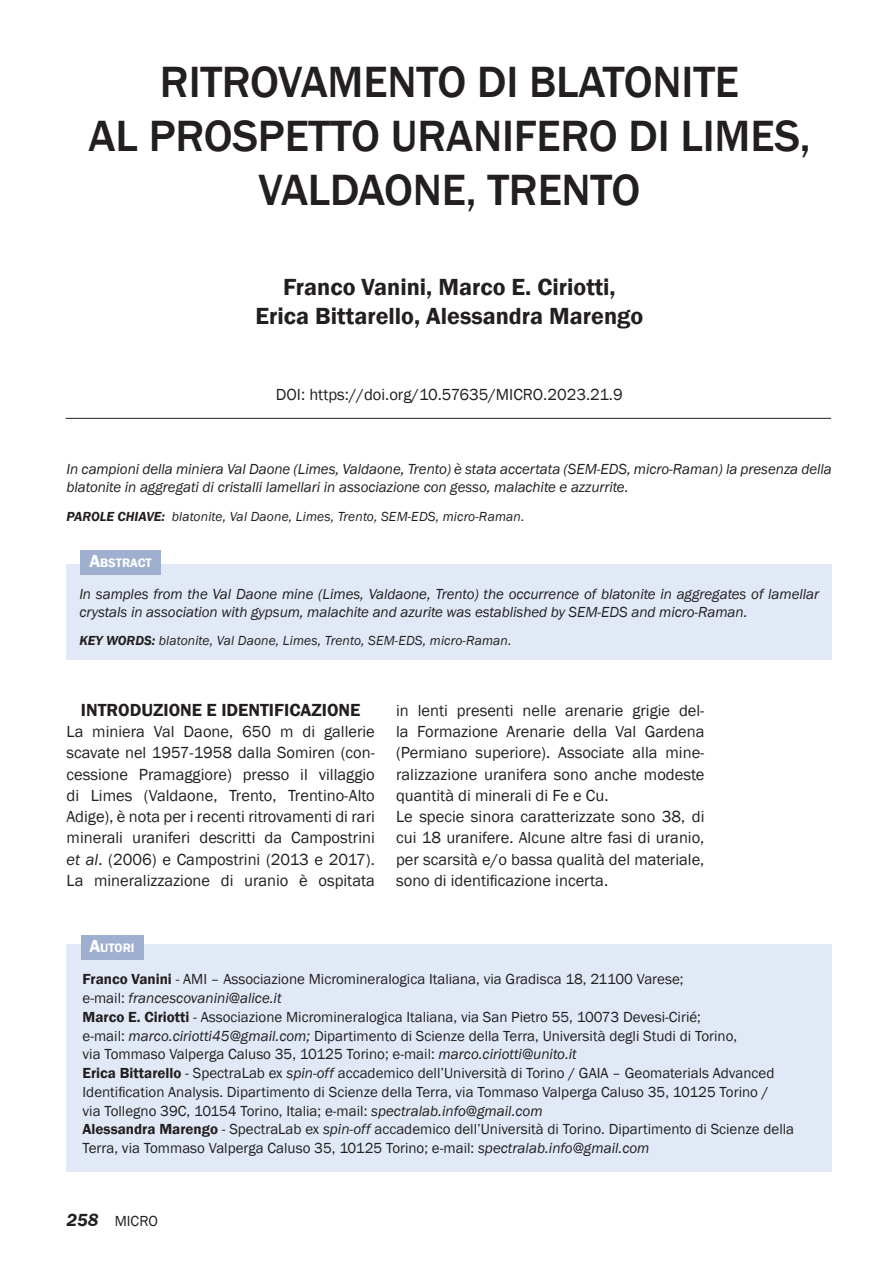
<style>
.page{position:relative;width:893px;height:1263px;background:#fff}
.page>*{position:absolute;margin:0;border:0;box-sizing:border-box;transform-origin:0 0}
.t1{font:500 45px/54px "Franklin Gothic";letter-spacing:-.005em;color:#231f20;text-align:center}
.t2{font:600 24px/28.5px "Franklin Gothic";color:#231f20;text-align:center}
.t3{font:600 18px "Franklin Gothic";color:#231f20}
.t4{font:16.5px/21.3px "Franklin Gothic";color:#231f20;text-align:justify}
.t5{font:15px/18.8px "Franklin Gothic";color:#231f20}
.t6{font:italic 15px/18px "Franklin Gothic";letter-spacing:-.005em;color:#231f20}
.t7{font:italic 13.5px "Franklin Gothic";letter-spacing:.01em;color:#231f20}
.t8{font:600 12.6px "Franklin Gothic";color:#fff}
.s1{font-weight:600}
.s2{font-size:18px}
.s3{font-style:italic}
.s4{font-weight:600;font-style:italic;font-size:18px}
</style>
<div class="page">
<div style="left:67px;top:565px;width:765px;height:95px;background:#e1e9f6"></div>
<div style="left:81px;top:550px;width:80px;height:25px;background:#9eafcf"></div>
<div style="left:67px;top:944px;width:765px;height:228px;background:#e1e9f6"></div>
<div style="left:81px;top:935px;width:63px;height:25px;background:#9eafcf"></div>
<hr style="left:66px;top:418px;width:765px;height:1px;background:#231f20">
<p class="t1" style="left:89px;top:56px;width:724px">RITROVAMENTO DI BLATONITE<br>AL PROSPETTO URANIFERO DI LIMES,<br>VALDAONE, TRENTO</p>
<p class="t2" style="left:256px;top:273px;width:389px">Franco Vanini, Marco E. Ciriotti,<br>Erica Bittarello, Alessandra Marengo</p>
<p class="t4" style="left:276px;top:384px;width:348px">DOI: https://doi.org/10.57635/MICRO.2023.21.9</p>
<p class="t6" style="left:67px;top:460px;width:767px">In campioni della miniera Val Daone (Limes, Valdaone, Trento) è stata accertata (SEM-EDS, micro-Raman) la presenza della blatonite in aggregati di cristalli lamellari in associazione con gesso, malachite e azzurrite.</p>
<p class="t7" style="left:67px;top:508px;width:459px"><span class="s1">PAROLE CHIAVE:</span> blatonite, Val Daone, Limes, Trento, SEM-EDS, micro-Raman.</p>
<p class="t8" style="left:89px;top:555px;width:64px"><span class="s2">A</span>BSTRACT</p>
<p class="t6" style="left:79px;top:585px;width:741px">In samples from the Val Daone mine (Limes, Valdaone, Trento) the occurrence of blatonite in aggregates of lamellar crystals in association with gypsum, malachite and azurite was established by SEM-EDS and micro-Raman.</p>
<p class="t7" style="left:79px;top:632px;width:434px"><span class="s1">KEY WORDS:</span> blatonite, Val Daone, Limes, Trento, SEM-EDS, micro-Raman.</p>
<p class="t3" style="left:81px;top:699px;width:281px">INTRODUZIONE E IDENTIFICAZIONE</p>
<p class="t4" style="left:67px;top:721px;width:310px">La miniera Val Daone, 650 m di gallerie scavate nel 1957-1958 dalla Somiren (con&shy;cessione Pramaggiore) presso il villaggio di Limes (Valdaone, Trento, Trentino-Alto Adige), è nota per i recenti ritrovamenti di rari minerali uraniferi descritti da Campostrini <span class="s3">et al</span>. (2006) e Campostrini (2013 e 2017).<br>La mineralizzazione di uranio è ospitata</p>
<p class="t8" style="left:89px;top:940px;width:47px"><span class="s2">A</span>UTORI</p>
<p class="t4" style="left:396px;top:700px;width:310px;text-align:left">in lenti presenti nelle arenarie grigie del&shy;la Formazione Arenarie della Val Gardena (Permiano superiore). Associate alla mine&shy;ralizzazione uranifera sono anche modeste quantità di minerali di Fe e Cu.<br>Le specie sinora caratterizzate sono 38, di cui 18 uranifere. Alcune altre fasi di uranio, per scarsità e/o bassa qualità del materiale, sono di identificazione incerta.</p>
<p class="t5" style="left:83px;top:970px;width:713px"><span class="s1">Franco Vanini</span> - AMI – Associazione Micromineralogica Italiana, via Gradisca 18, 21100 Varese;<br>e-mail: <span class="s3">francescovanini@alice.it<br></span><span class="s1">Marco E. Ciriotti</span> - Associazione Micromineralogica Italiana, via San Pietro 55, 10073 Devesi-Cirié;<br>e-mail: <span class="s3">marco.ciriotti45@gmail.com;</span> Dipartimento di Scienze della Terra, Università degli Studi di Torino,<br>via Tommaso Valperga Caluso 35, 10125 Torino; e-mail: <span class="s3">marco.ciriotti@unito.it<br></span><span class="s1">Erica Bittarello</span> - SpectraLab ex <span class="s3">spin-off</span> accademico dell’Università di Torino / GAIA – Geomaterials Advanced Identification Analysis. Dipartimento di Scienze della Terra, via Tommaso Valperga Caluso 35, 10125 Torino /<br>via Tollegno 39C, 10154 Torino, Italia; e-mail: <span class="s3">spectralab.info@gmail.com<br></span><span class="s1">Alessandra Marengo</span> - SpectraLab ex <span class="s3">spin-off</span> accademico dell’Università di Torino. Dipartimento di Scienze della Terra, via Tommaso Valperga Caluso 35, 10125 Torino; e-mail: <span class="s3">spectralab.info@gmail.com</span></p>
<p class="t5" style="left:67px;top:1212px;width:93px"><span class="s4">258</span> MICRO</p>
</div>
